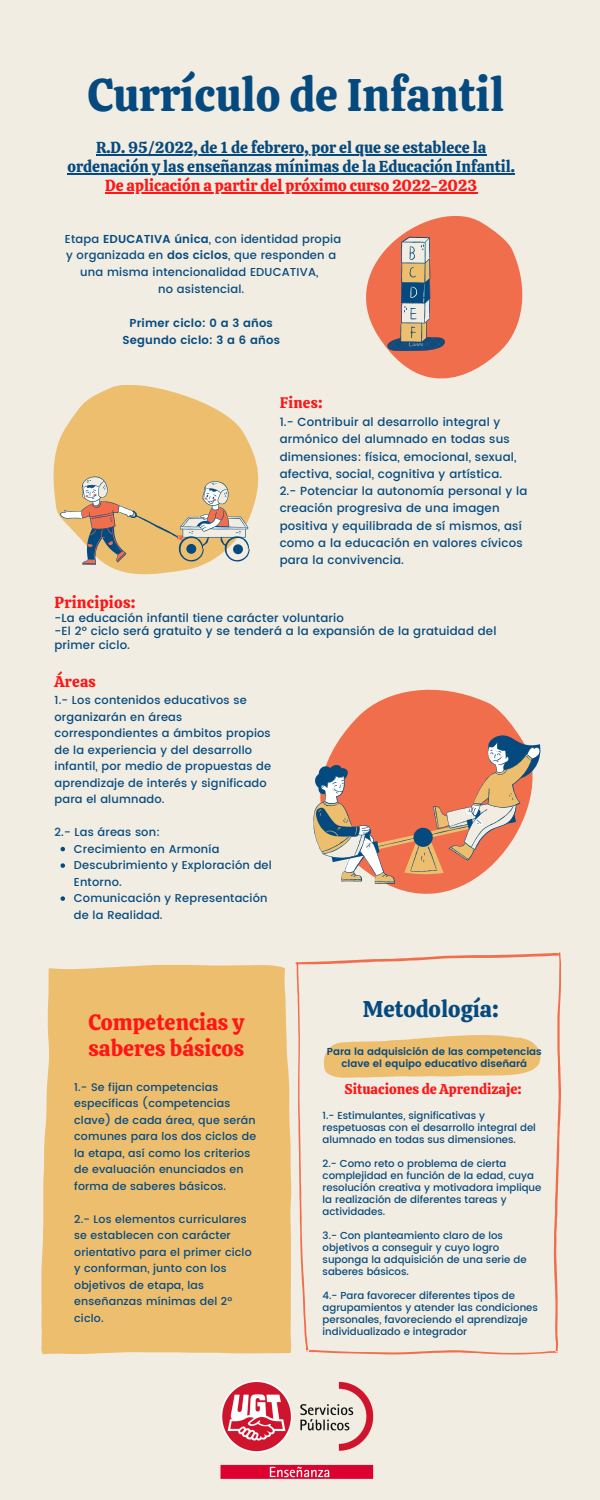
<style>
.page{position:relative;width:600px;height:1500px;background:#f1ede2}
.page>*{position:absolute;margin:0;border:0;box-sizing:border-box;transform-origin:0 0}
.t1{font:45.5px "Calistoga";color:#054a7f}
.t2{font:22.7px "Calistoga";color:#054a7f}
.t3{font:22px/26.2px "Calistoga";color:#ff1616}
.t4{font:15.9px "Calistoga";letter-spacing:.015em;color:#ff1616}
.t5{font:15.8px/18.8px "Calistoga";color:#054a7f;text-align:center}
.t6{font:15.5px "Calistoga";letter-spacing:.015em;color:#ff1616}
.t7{font:15.2px "Calistoga";letter-spacing:.015em;color:#ff1616}
.t8{font:14.1px "Calistoga";color:#ff1616}
.t9{font:500 11.8px/17.2px "Poppins";letter-spacing:.015em;color:#054a7f}
.t10{font:500 11.7px/13.5px "Poppins";letter-spacing:.015em;color:#054a7f}
.t11{font:500 11.5px "Poppins";letter-spacing:.015em;color:#054a7f}
.t12{font:600 11.5px "Poppins";letter-spacing:.015em;color:#054a7f}
.t13{font:500 11.4px/16.5px "Poppins";letter-spacing:.015em;color:#054a7f}
.t14{font:500 11px/16.5px "Poppins";letter-spacing:.015em;color:#054a7f}
.t15{font:500 10.1px/12px "Poppins";color:#054a7f}
.t16{font:600 10.1px/12px "Poppins";color:#054a7f;text-align:center}
.s1{color:#ff1616}
.s2{font-weight:600}
</style>
<div class="page">
<svg style="left:342px;top:690px;width:177px;height:204px;fill:#f16e4d"></svg>
<svg style="left:54px;top:386px;width:204px;height:189px;fill:#edbe6e"></svg>
<svg style="left:313px;top:735px;width:227px;height:149px"></svg>
<svg style="left:60px;top:475px;width:190px;height:90px;background:#d7b786"></svg>
<svg style="left:366px;top:216px;width:157px;height:163px"></svg>
<div style="left:41px;top:965px;width:250px;height:389px;background:#edbe6e"></div>
<svg style="left:296px;top:952px;width:265px;height:403px"></svg>
<svg style="left:324px;top:1035px;width:217px;height:43px;background:#edc580"></svg>
<img style="left:220px;top:1380px;width:154px;height:99px">
<svg style="left:61px;top:847px;width:4px;height:4px"></svg>
<svg style="left:61px;top:863px;width:4px;height:5px"></svg>
<svg style="left:61px;top:896px;width:4px;height:5px"></svg>
<hr style="left:96px;top:155px;width:390px;height:1px;background:#054a7f">
<hr style="left:67px;top:173px;width:448px;height:2px;background:#054a7f">
<hr style="left:105px;top:192px;width:372px;height:2px;background:#ff1616">
<p class="t1" style="left:87px;top:65px;width:419px">Currículo de Infantil</p>
<p class="t5" style="left:67px;top:138px;width:449px">R.D. 95/2022, de 1 de febrero, por el que se establece la ordenación y las enseñanzas mínimas de la Educación Infantil.<br><span class="s1">De aplicación a partir del próximo curso 2022-2023</span></p>
<p class="t11" style="left:65px;top:232px;width:278px">Etapa <span class="s2">EDUCATIVA única</span>, con identidad propia</p>
<p class="t11" style="left:66px;top:249px;width:272px">y organizada en <span class="s2">dos ciclos</span>, que responden a</p>
<p class="t11" style="left:80px;top:266px;width:240px">una misma intencionalidad EDUCATIVA,</p>
<p class="t11" style="left:158px;top:282px;width:88px">no asistencial.</p>
<p class="t12" style="left:130px;top:316px;width:145px">Primer ciclo: 0 a 3 años</p>
<p class="t12" style="left:123px;top:333px;width:159px">Segundo ciclo: 3 a 6 años</p>
<p class="t7" style="left:280px;top:393px;width:44px">Fines:</p>
<p class="t9" style="left:280px;top:413px;width:238px">1.- Contribuir al desarrollo integral y armónico del alumnado en todas sus dimensiones: física, emocional, sexual, afectiva, social, cognitiva y artística.</p>
<p class="t9" style="left:280px;top:482px;width:249px">2.- Potenciar la autonomía personal y la creación progresiva de una imagen positiva y equilibrada de sí mismos, así como a la educación en valores cívicos para la convivencia.</p>
<p class="t4" style="left:55px;top:593px;width:83px">Principios:</p>
<p class="t10" style="left:55px;top:611px;width:291px">-La educación infantil tiene carácter voluntario</p>
<p class="t10" style="left:55px;top:625px;width:443px">-El 2º ciclo será gratuito y se tenderá a la expansión de la gratuidad del primer ciclo.</p>
<p class="t6" style="left:55px;top:672px;width:43px">Áreas</p>
<p class="t13" style="left:55px;top:692px;width:218px">1.- Los contenidos educativos se organizarán en áreas correspondientes a ámbitos propios de la experiencia y del desarrollo infantil, por medio de propuestas de aprendizaje de interés y significado para el alumnado.</p>
<p class="t13" style="left:55px;top:824px;width:107px">2.- Las áreas son:</p>
<p class="t13" style="left:74px;top:841px;width:147px">Crecimiento en Armonía</p>
<p class="t13" style="left:74px;top:857px;width:199px">Descubrimiento y Exploración del<br>Entorno.</p>
<p class="t13" style="left:74px;top:890px;width:195px">Comunicación y Representación de la Realidad.</p>
<p class="t3" style="left:88px;top:1009px;width:157px">Competencias y saberes básicos</p>
<p class="t14" style="left:74px;top:1079px;width:184px">1.- Se fijan competencias específicas (competencias clave) de cada área, que serán comunes para los dos ciclos de la etapa, así como los criterios de evaluación enunciados en forma de saberes básicos.</p>
<p class="t14" style="left:74px;top:1211px;width:179px">2.- Los elementos curriculares se establecen con carácter orientativo para el primer ciclo y conforman, junto con los objetivos de etapa, las enseñanzas mínimas del 2º ciclo.</p>
<p class="t2" style="left:363px;top:995px;width:138px">Metodología:</p>
<p class="t16" style="left:327px;top:1045px;width:216px">Para la adquisición de las competencias clave el equipo educativo diseñará</p>
<p class="t8" style="left:344px;top:1080px;width:179px">Situaciones de Aprendizaje:</p>
<p class="t15" style="left:323px;top:1110px;width:215px">1.- Estimulantes, significativas y respetuosas con el desarrollo integral del alumnado en todas sus dimensiones.</p>
<p class="t15" style="left:323px;top:1158px;width:220px">2.- Como reto o problema de cierta complejidad en función de la edad, cuya resolución creativa y motivadora implique la realización de diferentes tareas y actividades.</p>
<p class="t15" style="left:323px;top:1230px;width:205px">3.- Con planteamiento claro de los objetivos a conseguir y cuyo logro suponga la adquisición de una serie de saberes básicos.</p>
<p class="t15" style="left:323px;top:1290px;width:217px">4.- Para favorecer diferentes tipos de agrupamientos y atender las condiciones personales, favoreciendo el aprendizaje individualizado e integrador</p>
</div>
